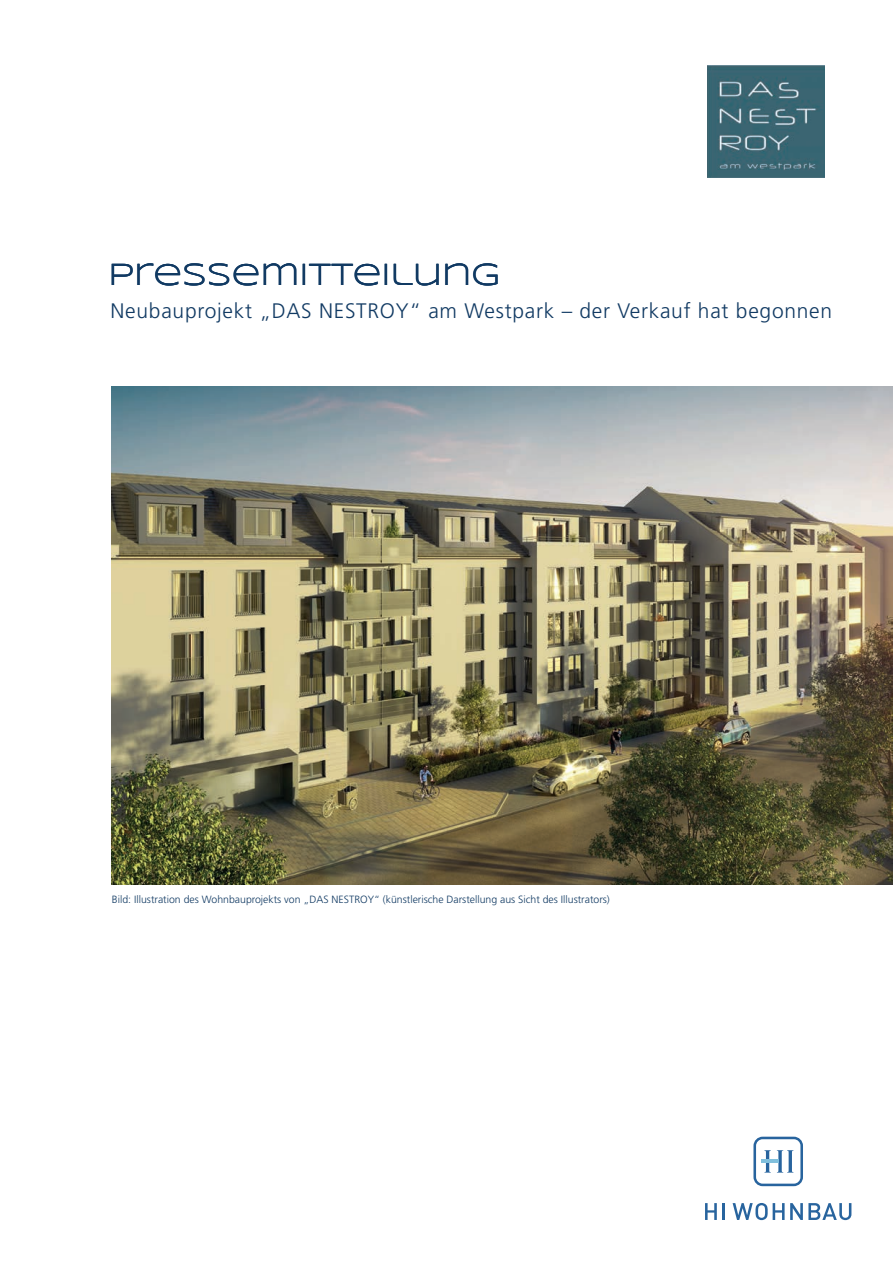
<style>
.page{position:relative;width:893px;height:1263px;background:#fff}
.page>*{position:absolute;margin:0;border:0;box-sizing:border-box;transform-origin:0 0}
.t1{font:31.5px "Syncopate";color:#113a63}
.t2{font:300 21px "Frutiger";letter-spacing:.035em;color:#113a63}
.t3{font:300 10.5px "Frutiger";color:#113a63}
</style>
<div class="page">
<img style="left:112px;top:387px;width:781px;height:497px">
<svg style="left:733px;top:1203px;width:118px;height:17px"></svg>
<svg style="left:705px;top:1203px;width:19px;height:17px"></svg>
<svg style="left:753px;top:1137px;width:50px;height:49px"></svg>
<hr style="left:761px;top:1160px;width:17px;height:3px;background:#81c0dd">
<img style="left:707px;top:66px;width:118px;height:111px">
<h1 class="t1" style="left:108px;top:257px;width:393px">PRESSEMITTEILUNG</h1>
<h2 class="t2" style="left:111px;top:299px;width:723px">Neubauprojekt „DAS NESTROY“ am Westpark – der Verkauf hat begonnen</h2>
<p class="t3" style="left:112px;top:894px;width:499px">Bild: Illustration des Wohnbauprojekts von „DAS NESTROY“ (künstlerische Darstellung aus Sicht des Illustrators)</p>
</div>
